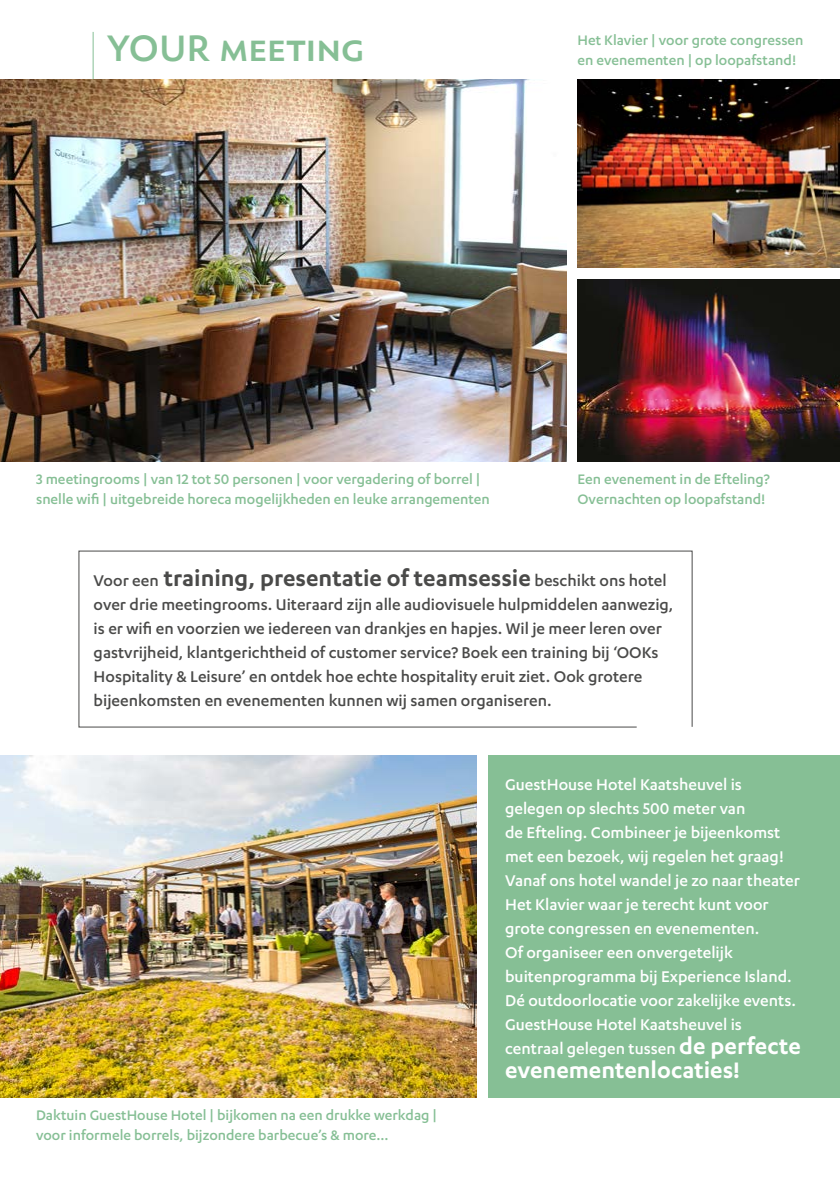
<style>
.page{position:relative;width:840px;height:1191px;background:#fff}
.page>*{position:absolute;margin:0;border:0;box-sizing:border-box;transform-origin:0 0}
.t1{font:600 38.4px "Assemblage";color:#86bf95}
.t2{font:600 26px "Karbon";color:#4a4a49}
.t3{font:600 26px "Karbon";color:#fff}
.t4{font:500 18px/24px "Karbon";color:#fff}
.t5{font:500 18px/24px "Karbon";color:#4a4a49}
.t6{font:500 16px/20px "Karbon";color:#86bf95}
.s1{font-weight:500;font-size:18px}
.s2{font-weight:600;font-size:26px}
</style>
<div class="page">
<div style="left:488px;top:755px;width:351px;height:342px;background:#86bf95"></div>
<img style="left:0;top:755px;width:476px;height:342px">
<hr style="left:93px;top:32px;width:1px;height:84px;background:#86bf95">
<img style="left:0;top:80px;width:566px;height:382px">
<img style="left:577px;top:80px;width:262px;height:188px">
<img style="left:577px;top:279px;width:262px;height:183px">
<svg style="left:78px;top:550px;width:614px;height:177px"></svg>
<h1 class="t1" style="left:107px;top:26px;width:258px">YOUR meeting</h1>
<p class="t6" style="left:577px;top:30px;width:227px">Het Klavier | voor grote congressen en evenementen | op loopafstand!</p>
<p class="t6" style="left:36px;top:469px;width:455px">3 meetingrooms | van 12 tot 50 personen | voor vergadering of borrel | snelle wifi | uitgebreide horeca mogelijkheden en leuke arrangementen</p>
<p class="t6" style="left:577px;top:469px;width:194px">Een evenement in de Efteling?<br>Overnachten op loopafstand!</p>
<h2 class="t2" style="left:94px;top:563px;width:574px"><span class="s1">Voor een</span> training, presentatie of teamsessie <span class="s1">beschikt ons hotel</span></h2>
<p class="t5" style="left:94px;top:592px;width:581px">over drie meetingrooms. Uiteraard zijn alle audiovisuele hulpmiddelen aanwezig, is er wifi en voorzien we iedereen van drankjes en hapjes. Wil je meer leren over gastvrijheid, klantgerichtheid of customer service? Boek een training bij ‘OOKs Hospitality &amp; Leisure’ en ontdek hoe echte hospitality eruit ziet. Ook grotere bijeenkomsten en evenementen kunnen wij samen organiseren.</p>
<p class="t6" style="left:36px;top:1104px;width:402px">Daktuin GuestHouse Hotel | bijkomen na een drukke werkdag | voor informele borrels, bijzondere barbecue’s &amp; more...</p>
<p class="t4" style="left:505px;top:772px;width:297px">GuestHouse Hotel Kaatsheuvel is gelegen op slechts 500 meter van<br>de Efteling. Combineer je bijeenkomst met een bezoek, wij regelen het graag!<br>Vanaf ons hotel wandel je zo naar theater Het Klavier waar je terecht kunt voor grote congressen en evenementen.<br>Of organiseer een onvergetelijk buitenprogramma bij Experience Island.<br>Dé outdoorlocatie voor zakelijke events.<br>GuestHouse Hotel Kaatsheuvel is centraal gelegen tussen <span class="s2">de perfecte</span></p>
<h2 class="t3" style="left:505px;top:1055px;width:236px">evenementenlocaties!</h2>
</div>
